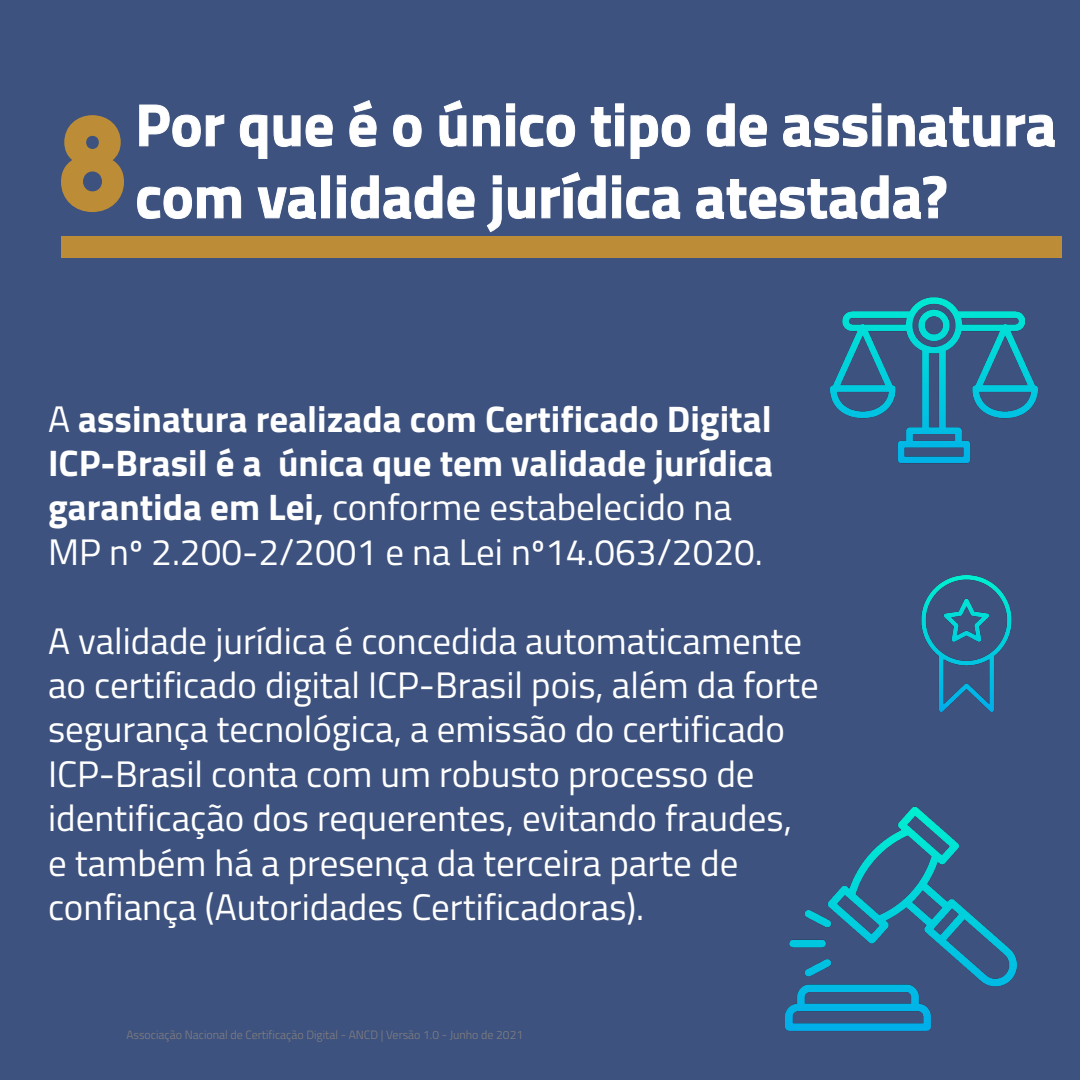
<style>
.page{position:relative;width:1080px;height:1080px;background:#fff}
.page>*{position:absolute;margin:0;border:0;box-sizing:border-box;transform-origin:0 0}
.t1{font:900 138px "Niveau Grotesk";color:#bc8d36}
.t2{font:700 60px/72px "Titillium Web";color:#fff}
.t3{font:37px/44.4px "Titillium Web";color:#fff}
.t4{font:700 37px/44.4px "Titillium Web";color:#fff}
.t5{font:300 12px "Titillium Web";color:#848080}
.s1{font-weight:400}
</style>
<div class="page">
<div style="left:1px;top:0;width:1079px;height:1080px;background:#3d527e"></div>
<svg style="left:139px;top:104px;width:86px;height:43px"></svg>
<svg style="left:239px;top:114px;width:94px;height:45px"></svg>
<svg style="left:349px;top:100px;width:28px;height:47px"></svg>
<svg style="left:393px;top:114px;width:29px;height:33px"></svg>
<svg style="left:439px;top:100px;width:61px;height:47px"></svg>
<svg style="left:506px;top:103px;width:70px;height:44px"></svg>
<svg style="left:590px;top:103px;width:101px;height:56px"></svg>
<svg style="left:706px;top:103px;width:62px;height:44px"></svg>
<svg style="left:783px;top:103px;width:272px;height:44px"></svg>
<svg style="left:137px;top:186px;width:105px;height:33px"></svg>
<svg style="left:257px;top:186px;width:59px;height:33px"></svg>
<div style="left:321px;top:175px;width:9px;height:43px;border:1px solid #fff"></div>
<svg style="left:336px;top:175px;width:139px;height:44px"></svg>
<svg style="left:486px;top:175px;width:49px;height:58px"></svg>
<svg style="left:541px;top:172px;width:65px;height:47px"></svg>
<svg style="left:612px;top:175px;width:69px;height:44px"></svg>
<svg style="left:696px;top:175px;width:251px;height:44px"></svg>
<div style="left:61px;top:237px;width:1000px;height:21px;background:#bc8d36"></div>
<img style="left:921px;top:575px;width:91px;height:136px">
<img style="left:830px;top:297px;width:207px;height:167px">
<img style="left:786px;top:806px;width:230px;height:225px">
<h1 class="t1" style="left:57px;top:83px;width:73px">8</h1>
<h2 class="t2" style="left:135px;top:86px;width:923px">Por que é o único tipo de assinatura com validade jurídica atestada?</h2>
<p class="t4" style="left:48px;top:395px;width:727px"><span class="s1">A</span> assinatura realizada com Certificado Digital ICP-Brasil é a única que tem validade jurídica garantida em Lei, <span class="s1">conforme estabelecido na MP nº 2.200-2/2001 e na Lei nº14.063/2020.</span></p>
<p class="t3" style="left:48px;top:617px;width:772px">A validade jurídica é concedida automaticamente ao certificado digital ICP-Brasil pois, além da forte segurança tecnológica, a emissão do certificado ICP-Brasil conta com um robusto processo de identificação dos requerentes, evitando fraudes, e também há a presença da terceira parte de confiança (Autoridades Certificadoras).</p>
<p class="t5" style="left:126px;top:1026px;width:398px">Associação Nacional de Certificação Digital - ANCD | Versão 1.0 - Junho de 2021</p>
</div>
